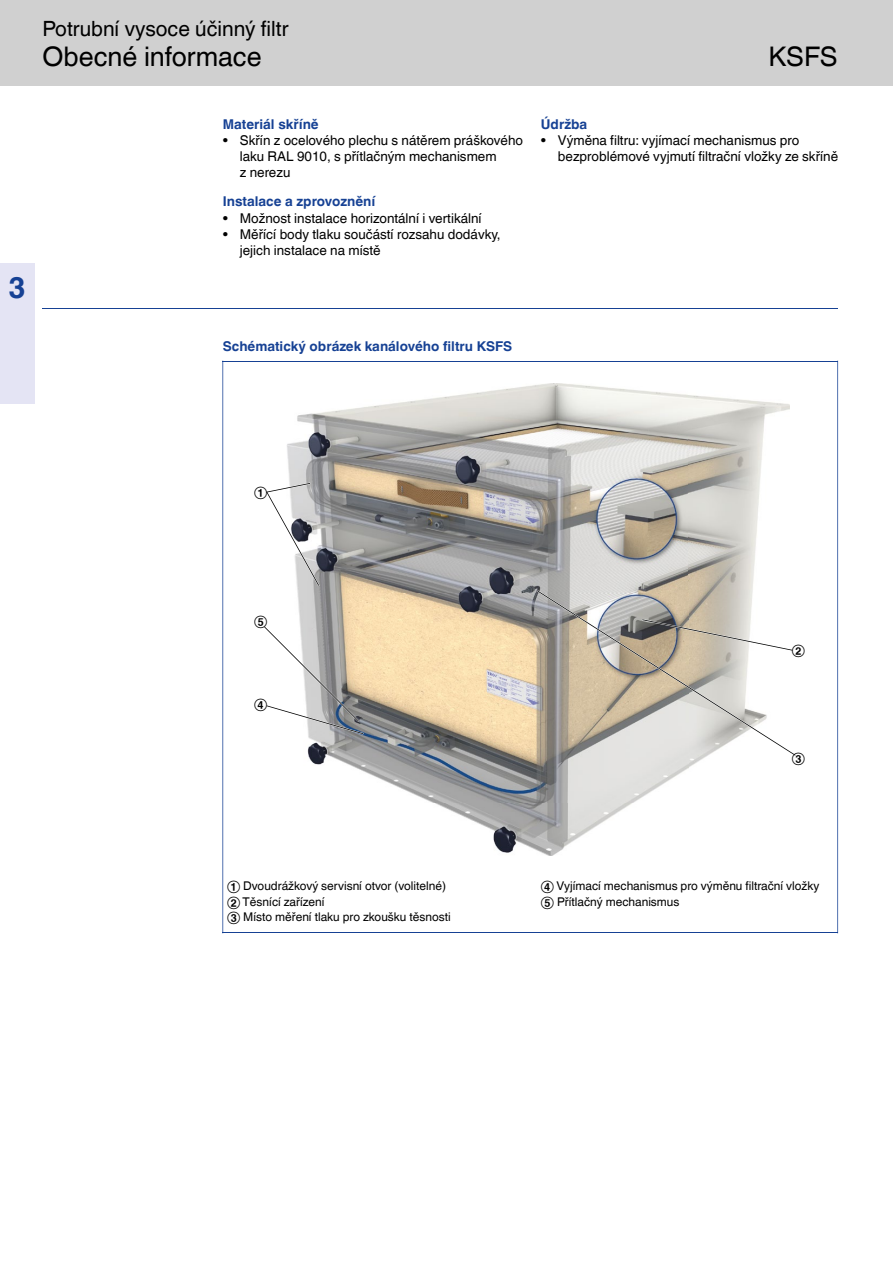
<style>
.page{position:relative;width:893px;height:1263px;background:#fff}
.page>*{position:absolute;margin:0;border:0;box-sizing:border-box;transform-origin:0 0}
.t1{font:700 30px "TROX Helvetica";color:#164194}
.t2{font:27px "TROX Helvetica";color:#000}
.t3{font:21px "TROX Helvetica";color:#000}
.t4{font:13.5px/16.2px "TROX Helvetica";color:#000}
.t5{font:700 13.5px "TROX Helvetica";color:#164194}
.t6{font:12px/15.8px "TROX Helvetica";color:#000}
</style>
<div class="page">
<div style="left:0;top:0;width:893px;height:85px;background:#d0d0d0"></div>
<div style="left:0;top:264px;width:34px;height:140px;background:#e4e4f4"></div>
<hr style="left:43px;top:308px;width:795px;height:1px;background:#164194">
<img style="left:287px;top:383px;width:502px;height:473px">
<svg style="left:537px;top:590px;width:259px;height:166px"></svg>
<svg style="left:266px;top:483px;width:53px;height:103px"></svg>
<svg style="left:266px;top:483px;width:44px;height:9px"></svg>
<svg style="left:264px;top:626px;width:100px;height:108px"></svg>
<svg style="left:267px;top:705px;width:96px;height:29px"></svg>
<hr style="left:222px;top:361px;width:1px;height:572px;background:#164194">
<hr style="left:837px;top:361px;width:1px;height:572px;background:#164194">
<hr style="left:222px;top:361px;width:616px;height:1px;background:#164194">
<hr style="left:222px;top:932px;width:616px;height:1px;background:#164194">
<h3 class="t3" style="left:43px;top:17px;width:247px">Potrubní vysoce účinný filtr</h3>
<h2 class="t2" style="left:43px;top:41px;width:221px">Obecné informace</h2>
<h2 class="t2" style="left:768px;top:41px;width:71px">KSFS</h2>
<h1 class="t1" style="left:8px;top:270px;width:19px">3</h1>
<p class="t5" style="left:223px;top:116px;width:97px">Materiál skříně</p>
<p class="t4" style="left:240px;top:132px;width:285px;text-indent:-17px">• Skřín z ocelového plechu s nátěrem práškového laku RAL 9010, s přítlačným mechanismem<br>z nerezu</p>
<p class="t5" style="left:223px;top:194px;width:154px">Instalace a zprovoznění</p>
<p class="t4" style="left:223px;top:210px;width:260px">• Možnost instalace horizontální i vertikální</p>
<p class="t4" style="left:240px;top:226px;width:262px;text-indent:-17px">• Měřící body tlaku součástí rozsahu dodávky, jejich instalace na místě</p>
<p class="t5" style="left:541px;top:116px;width:48px">Údržba</p>
<p class="t4" style="left:558px;top:132px;width:282px;text-indent:-17px">• Výměna filtru: vyjímací mechanismus pro bezproblémové vyjmutí filtrační vložky ze skříně</p>
<p class="t5" style="left:223px;top:339px;width:291px">Schématický obrázek kanálového filtru KSFS</p>
<p class="t6" style="left:254px;top:484px;width:15px">①</p>
<p class="t6" style="left:254px;top:613px;width:15px">⑤</p>
<p class="t6" style="left:254px;top:696px;width:15px">④</p>
<p class="t6" style="left:792px;top:642px;width:15px">②</p>
<p class="t6" style="left:792px;top:750px;width:15px">③</p>
<p class="t6" style="left:227px;top:878px;width:225px">① Dvoudrážkový servisní otvor (volitelné)<br>② Těsnící zařízení<br>③ Místo měření tlaku pro zkoušku těsnosti</p>
<p class="t6" style="left:541px;top:878px;width:280px">④ Vyjímací mechanismus pro výměnu filtrační vložky<br>⑤ Přítlačný mechanismus</p>
</div>
